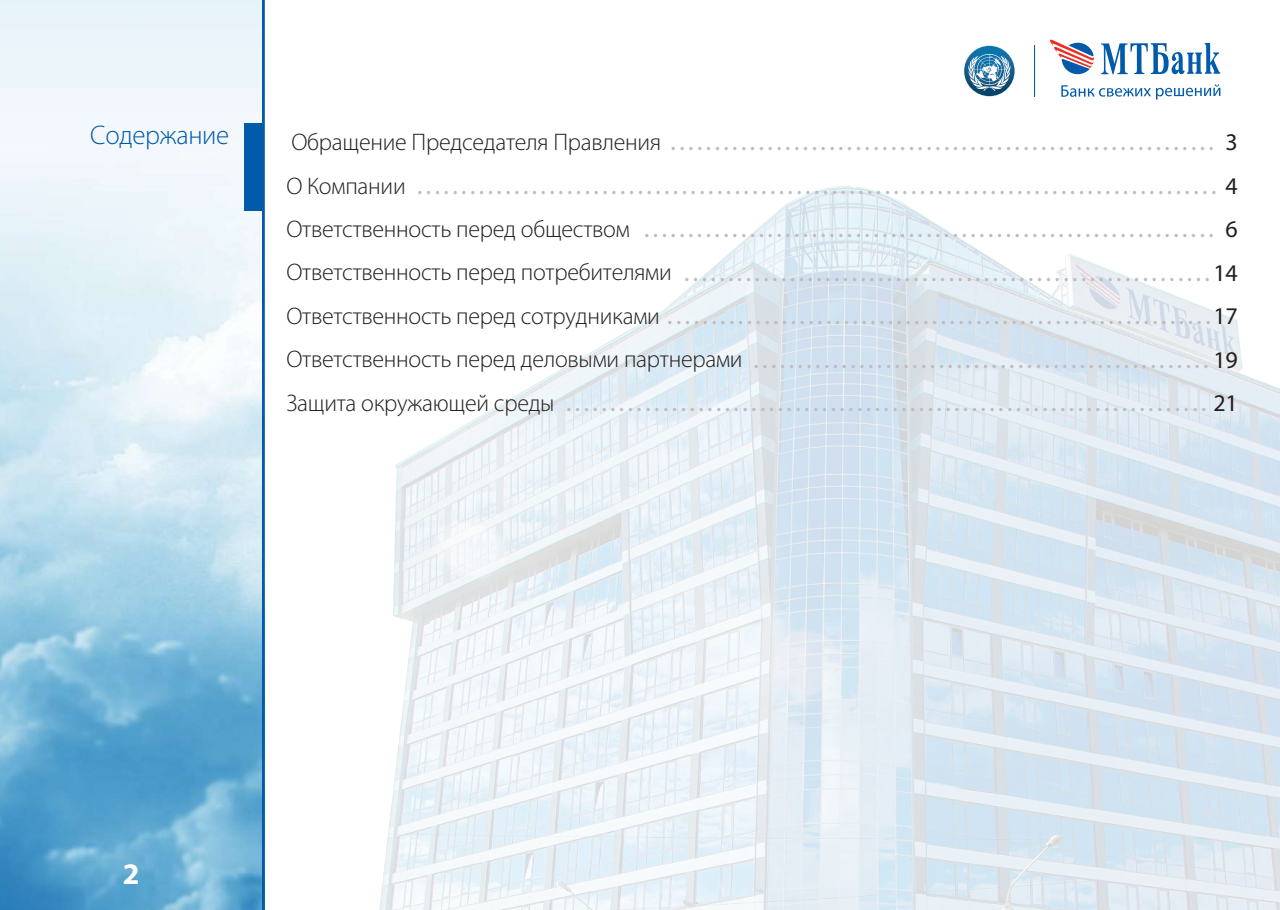
<style>
.page{position:relative;width:1280px;height:910px;background:#fff}
.page>*{position:absolute;margin:0;border:0;box-sizing:border-box;transform-origin:0 0}
.t1{font:700 30px "Myriad Pro";color:#fff}
.t2{font:300 27px "Myriad Pro";letter-spacing:-.01em;color:#015aaa}
.t3{font:300 24px/43.5px "Myriad Pro";letter-spacing:-.01em;color:#231f20}
.t4{font:24px/43.5px "Myriad Pro";letter-spacing:-.01em;color:#231f20;text-align:center}
.t5{font:700 18px "Myriad Pro";color:#bcbdc0}
</style>
<div class="page">
<img style="left:379px;top:82px;width:901px;height:828px">
<img style="left:0;top:0;width:262px;height:910px">
<div style="left:244px;top:123px;width:18px;height:87px;background:#015aaa"></div>
<hr style="left:262px;top:0;width:3px;height:910px;background:#015aaa">
<hr style="left:1034px;top:45px;width:1px;height:52px;background:#015aaa">
<svg style="left:963px;top:45px;width:52px;height:52px"></svg>
<svg style="left:964px;top:46px;width:50px;height:50px"></svg>
<svg style="left:968px;top:54px;width:42px;height:37px"></svg>
<svg style="left:1061px;top:84px;width:159px;height:16px"></svg>
<svg style="left:1050px;top:39px;width:44px;height:35px"></svg>
<svg style="left:1101px;top:43px;width:119px;height:31px"></svg>
<h2 class="t2" style="left:90px;top:120px;width:141px">Содержание</h2>
<h3 class="t3" style="left:286px;top:121px;width:458px">Обращение Председателя Правления<br>О Компании<br>Ответственность перед обществом<br>Ответственность перед потребителями<br>Ответственность перед сотрудниками<br>Ответственность перед деловыми партнерами<br>Защита окружающей среды</h3>
<h3 class="t4" style="left:1213px;top:120px;width:26px">3<br>4<br>6<br>14<br>17<br>19<br>21</h3>
<p class="t5" style="left:671px;top:132px;width:544px">..............................................................</p>
<p class="t5" style="left:417px;top:176px;width:800px">...........................................................................................</p>
<p class="t5" style="left:644px;top:220px;width:571px">.................................................................</p>
<p class="t5" style="left:684px;top:263px;width:527px">............................................................</p>
<p class="t5" style="left:668px;top:307px;width:544px">..............................................................</p>
<p class="t5" style="left:754px;top:350px;width:456px">....................................................</p>
<p class="t5" style="left:566px;top:393px;width:641px">.........................................................................</p>
<h1 class="t1" style="left:123px;top:855px;width:18px">2</h1>
</div>
